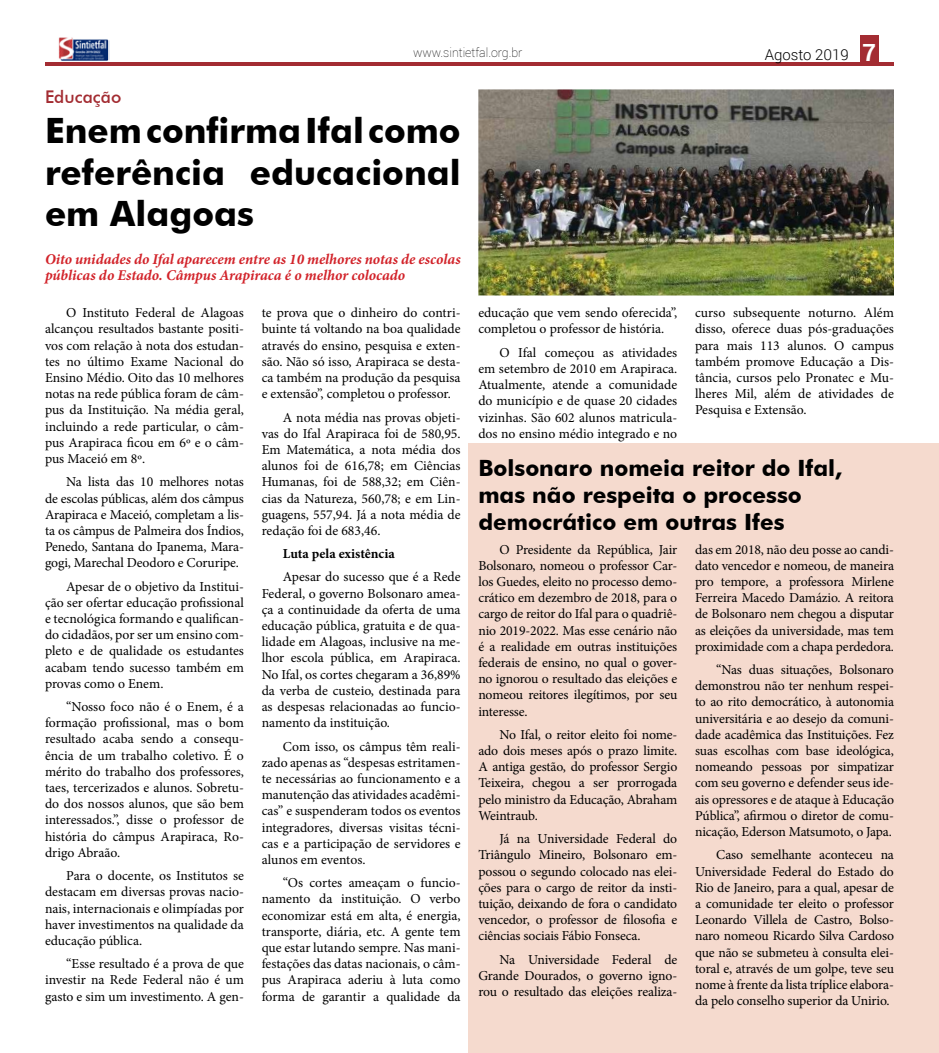
<style>
.page{position:relative;width:939px;height:1053px;background:#fff}
.page>*{position:absolute;margin:0;border:0;box-sizing:border-box;transform-origin:0 0}
.t1{font:700 34.88px/41.9px "Futura BT";color:#000;text-align:justify}
.t2{font:700 22.38px/26.9px "Futura BT";color:#000}
.t3{font:500 17.5px "Futura BT";color:#a32c32}
.t4{font:italic 700 15px/16.1px "Minion Pro";letter-spacing:-.005em;color:#d2232a}
.t5{font:300 15px "Roboto";color:#000}
.t6{font:13.75px/16.2px "Minion Pro";letter-spacing:-.005em;color:#000;text-align:justify}
.t7{font:700 13.75px "Minion Pro";color:#000}
.t8{font:100 12.5px "Roboto";color:#000}
.s1{font-weight:700;font-size:23.62px;color:#fff}
</style>
<div class="page">
<hr style="left:45px;top:63px;width:849px;height:3px;background:#a32c32">
<div style="left:860px;top:35px;width:18px;height:28px;background:#a32c32"></div>
<img style="left:58px;top:37px;width:51px;height:24px">
<div style="left:469px;top:443px;width:470px;height:609px;background:#f5dace"></div>
<img style="left:478px;top:89px;width:416px;height:206px">
<p class="t3" style="left:45px;top:86px;width:78px">Educação</p>
<p class="t8" style="left:413px;top:44px;width:111px">www.sintietfal.org.br</p>
<p class="t5" style="left:765px;top:44px;width:113px">Agosto 2019 <span class="s1">7</span></p>
<h1 class="t1" style="left:45px;top:109px;width:417px">Enem confirma Ifal como referência educacional em Alagoas</h1>
<p class="t4" style="left:45px;top:251px;width:417px">Oito unidades do Ifal aparecem entre as 10 melhores notas de escolas públicas do Estado. Câmpus Arapiraca é o melhor colocado</p>
<p class="t6" style="left:45px;top:305px;width:200px;text-indent:21px">O Instituto Federal de Alagoas alcançou resultados bastante positi&shy;vos com relação à nota dos estudan&shy;tes no último Exame Nacional do Ensino Médio. Oito das 10 melhores notas na rede pública foram de câm&shy;pus da Instituição. Na média geral, incluindo a rede particular, o câm&shy;pus Arapiraca ficou em 6º e o câm&shy;pus Maceió em 8º.</p>
<p class="t6" style="left:45px;top:474px;width:200px;text-indent:21px">Na lista das 10 melhores notas de escolas públicas, além dos câmpus Arapiraca e Maceió, completam a lis&shy;ta os câmpus de Palmeira dos Índios, Penedo, Santana do Ipanema, Mara&shy;gogi, Marechal Deodoro e Coruripe.</p>
<p class="t6" style="left:45px;top:578px;width:200px;text-indent:21px">Apesar de o objetivo da Institui&shy;ção ser ofertar educação profissional e tecnológica formando e qualifican&shy;do cidadãos, por ser um ensino com&shy;pleto e de qualidade os estudantes acabam tendo sucesso também em provas como o Enem.</p>
<p class="t6" style="left:45px;top:698px;width:200px;text-indent:21px">“Nosso foco não é o Enem, é a formação profissional, mas o bom resultado acaba sendo a consequ&shy;ência de um trabalho coletivo. É o mérito do trabalho dos professores, taes, tercerizados e alunos. Sobretu&shy;do dos nossos alunos, que são bem interessados.”, disse o professor de história do câmpus Arapiraca, Ro&shy;drigo Abraão.</p>
<p class="t6" style="left:45px;top:867px;width:200px;text-indent:21px">Para o docente, os Institutos se destacam em diversas provas nacio&shy;nais, internacionais e olimpíadas por haver investimentos na qualidade da educação pública.</p>
<p class="t6" style="left:45px;top:955px;width:200px;text-indent:21px">“Esse resultado é a prova de que investir na Rede Federal não é um gasto e sim um investimento. A gen-</p>
<p class="t6" style="left:262px;top:305px;width:200px">te prova que o dinheiro do contri&shy;buinte tá voltando na boa qualidade através do ensino, pesquisa e exten&shy;são. Não só isso, Arapiraca se desta&shy;ca também na produção da pesquisa e extensão”, completou o professor.</p>
<p class="t6" style="left:262px;top:409px;width:200px;text-indent:21px">A nota média nas provas objeti&shy;vas do Ifal Arapiraca foi de 580,95.<br>Em Matemática, a nota média dos alunos foi de 616,78; em Ciências Humanas, foi de 588,32; em Ciên&shy;cias da Natureza, 560,78; e em Lin&shy;guagens, 557,94. Já a nota média de redação foi de 683,46.</p>
<p class="t7" style="left:283px;top:544px;width:113px">Luta pela existência</p>
<p class="t6" style="left:262px;top:569px;width:200px;text-indent:21px">Apesar do sucesso que é a Rede Federal, o governo Bolsonaro amea&shy;ça a continuidade da oferta de uma educação pública, gratuita e de qua&shy;lidade em Alagoas, inclusive na me&shy;lhor escola pública, em Arapiraca.<br>No Ifal, os cortes chegaram a 36,89% da verba de custeio, destinada para as despesas relacionadas ao funcio&shy;namento da instituição.</p>
<p class="t6" style="left:262px;top:738px;width:200px;text-indent:21px">Com isso, os câmpus têm reali&shy;zado apenas as “despesas estritamen&shy;te necessárias ao funcionamento e a manutenção das atividades acadêmi&shy;cas” e suspenderam todos os eventos integradores, diversas visitas técni&shy;cas e a participação de servidores e alunos em eventos.</p>
<p class="t6" style="left:262px;top:874px;width:200px;text-indent:21px">“Os cortes ameaçam o funcio&shy;namento da instituição. O verbo economizar está em alta, é energia, transporte, diária, etc. A gente tem que estar lutando sempre. Nas mani&shy;festações das datas nacionais, o câm&shy;pus Arapiraca aderiu à luta como forma de garantir a qualidade da</p>
<p class="t6" style="left:478px;top:305px;width:200px">educação que vem sendo oferecida”, completou o professor de história.</p>
<p class="t6" style="left:478px;top:344px;width:200px;text-indent:21px">O Ifal começou as atividades em setembro de 2010 em Arapiraca.<br>Atualmente, atende a comunidade do município e de quase 20 cidades vizinhas. São 602 alunos matricula&shy;dos no ensino médio integrado e no</p>
<p class="t6" style="left:695px;top:305px;width:200px">curso subsequente noturno. Além disso, oferece duas pós-graduações para mais 113 alunos. O campus também promove Educação a Dis&shy;tância, cursos pelo Pronatec e Mu&shy;lheres Mil, além de atividades de Pesquisa e Extensão.</p>
<h2 class="t2" style="left:478px;top:454px;width:365px">Bolsonaro nomeia reitor do Ifal, mas não respeita o processo democrático em outras Ifes</h2>
<p class="t6" style="left:478px;top:541px;width:200px;text-indent:21px">O Presidente da República, Jair Bolsonaro, nomeou o professor Car&shy;los Guedes, eleito no processo demo&shy;crático em dezembro de 2018, para o cargo de reitor do Ifal para o quadriê&shy;nio 2019-2022. Mas esse cenário não é a realidade em outras instituições federais de ensino, no qual o gover&shy;no ignorou o resultado das eleições e nomeou reitores ilegítimos, por seu interesse.</p>
<p class="t6" style="left:478px;top:726px;width:200px;text-indent:21px">No Ifal, o reitor eleito foi nome&shy;ado dois meses após o prazo limite.<br>A antiga gestão, do professor Sergio Teixeira, chegou a ser prorrogada pelo ministro da Educação, Abraham Weintraub.</p>
<p class="t6" style="left:478px;top:830px;width:200px;text-indent:21px">Já na Universidade Federal do Triângulo Mineiro, Bolsonaro em&shy;possou o segundo colocado nas elei&shy;ções para o cargo de reitor da insti&shy;tuição, deixando de fora o candidato vencedor, o professor de filosofia e ciências sociais Fábio Fonseca.</p>
<p class="t6" style="left:478px;top:951px;width:200px;text-indent:21px">Na Universidade Federal de Grande Dourados, o governo igno&shy;rou o resultado das eleições realiza-</p>
<p class="t6" style="left:695px;top:541px;width:200px">das em 2018, não deu posse ao candi&shy;dato vencedor e nomeou, de maneira pro tempore, a professora Mirlene Ferreira Macedo Damázio. A reitora de Bolsonaro nem chegou a disputar as eleições da universidade, mas tem proximidade com a chapa perdedora.</p>
<p class="t6" style="left:695px;top:661px;width:200px;text-indent:21px">“Nas duas situações, Bolsonaro demonstrou não ter nenhum respei&shy;to ao rito democrático, à autonomia universitária e ao desejo da comuni&shy;dade acadêmica das Instituições. Fez suas escolhas com base ideológica, nomeando pessoas por simpatizar com seu governo e defender seus ide&shy;ais opressores e de ataque à Educação Pública”, afirmou o diretor de comu&shy;nicação, Ederson Matsumoto, o Japa.</p>
<p class="t6" style="left:695px;top:846px;width:200px;text-indent:21px">Caso semelhante aconteceu na Universidade Federal do Estado do Rio de Janeiro, para a qual, apesar de a comunidade ter eleito o professor Leonardo Villela de Castro, Bolso&shy;naro nomeou Ricardo Silva Cardoso que não se submeteu à consulta elei&shy;toral e, através de um golpe, teve seu nome à frente da lista tríplice elabora&shy;da pelo conselho superior da Unirio.</p>
</div>
